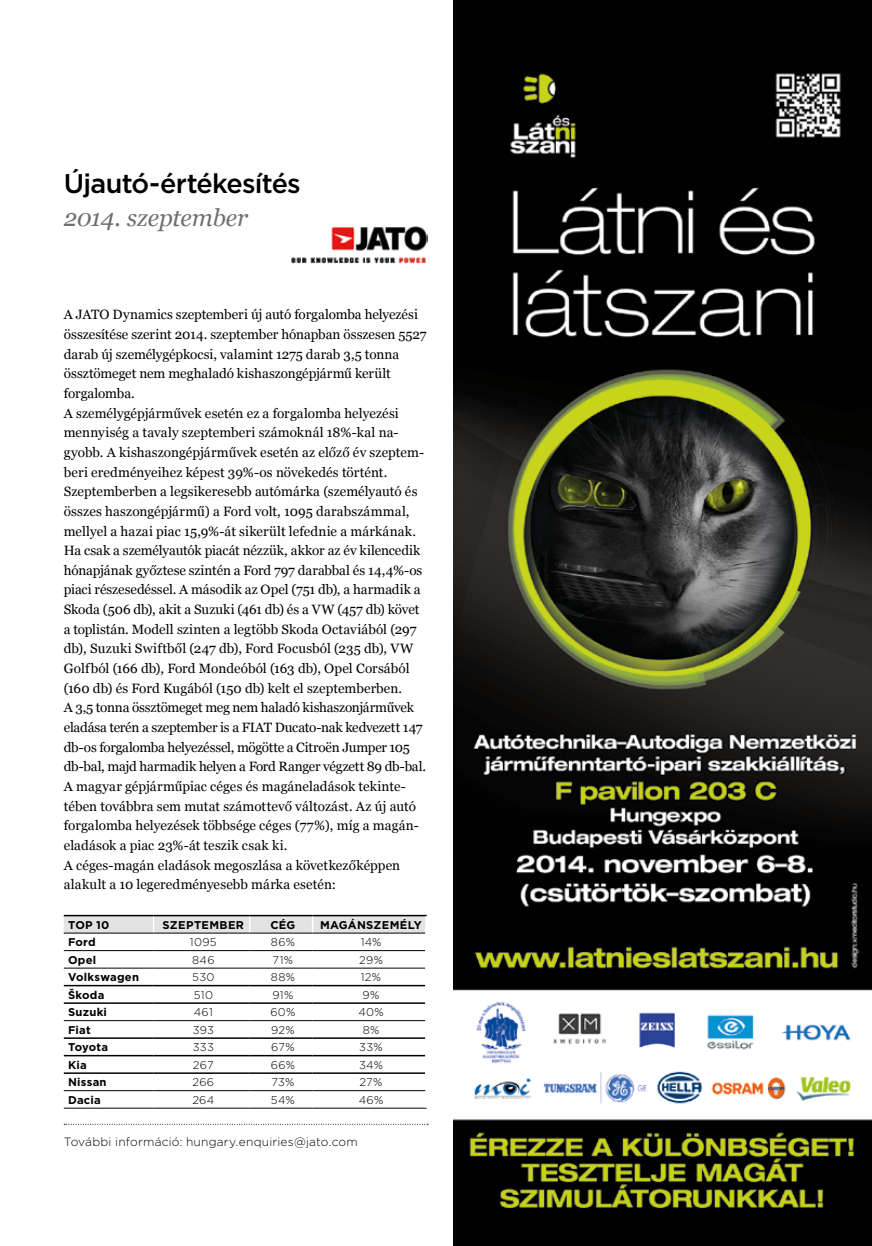
<style>
.page{position:relative;width:872px;height:1246px;background:#fff}
.page>*{position:absolute;margin:0;border:0;box-sizing:border-box;transform-origin:0 0}
.t1{font:500 27px "Gotham";letter-spacing:-.03em;color:#000}
.t2{font:italic 24px "Georgia";letter-spacing:-.005em;color:#706f6f}
.t3{font:13.5px/19.6px "Georgia";color:#000}
.t4{font:300 12px "Gotham";letter-spacing:.015em;color:#000}
.t5{font:300 11.25px "Gotham";letter-spacing:.03em;color:#000}
.t6{font:700 11.25px "Gotham";letter-spacing:.02em;color:#000}
</style>
<div class="page">
<img style="left:291px;top:226px;width:136px;height:37px">
<svg style="left:64px;top:1124px;width:364px;height:1px"></svg>
<hr style="left:64px;top:1108px;width:89px;height:1px;background:#000">
<hr style="left:153px;top:1108px;width:97px;height:1px;background:#000">
<hr style="left:250px;top:1108px;width:63px;height:1px;background:#000">
<hr style="left:313px;top:1108px;width:114px;height:1px;background:#000">
<svg style="left:64px;top:915px;width:363px;height:193px"></svg>
<hr style="left:64px;top:1090px;width:89px;height:1px;background:#000">
<hr style="left:153px;top:1090px;width:97px;height:1px;background:#000">
<hr style="left:250px;top:1090px;width:63px;height:1px;background:#000">
<hr style="left:313px;top:1090px;width:112px;height:1px;background:#000">
<img style="left:453px;top:0;width:419px;height:1246px">
<h1 class="t1" style="left:64px;top:166px;width:238px">Újautó-értékesítés</h1>
<h2 class="t2" style="left:64px;top:200px;width:186px">2014. szeptember</h2>
<p class="t3" style="left:64px;top:304px;width:364px">A JATO Dynamics szeptemberi új autó forgalomba helyezési összesítése szerint 2014. szeptember hónapban összesen 5527 darab új személygépkocsi, valamint 1275 darab 3,5 tonna össztömeget nem meghaladó kishaszongépjármű került forgalomba.<br>A személygépjárművek esetén ez a forgalomba helyezési mennyiség a tavaly szeptemberi számoknál 18%-kal na&shy;gyobb. A kishaszongépjárművek esetén az előző év szeptem&shy;beri eredményeihez képest 39%-os növekedés történt.<br>Szeptemberben a legsikeresebb autómárka (személyautó és összes haszongépjármű) a Ford volt, 1095 darabszámmal, mellyel a hazai piac 15,9%-át sikerült lefednie a márkának.<br>Ha csak a személyautók piacát nézzük, akkor az év kilencedik hónapjának győztese szintén a Ford 797 darabbal és 14,4%-os piaci részesedéssel. A második az Opel (751 db), a harmadik a Skoda (506 db), akit a Suzuki (461 db) és a VW (457 db) követ a toplistán. Modell szinten a legtöbb Skoda Octaviából (297 db), Suzuki Swiftből (247 db), Ford Focusból (235 db), VW Golfból (166 db), Ford Mondeóból (163 db), Opel Corsából (160 db) és Ford Kugából (150 db) kelt el szeptemberben.<br>A 3,5 tonna össztömeget meg nem haladó kishaszonjárművek eladása terén a szeptember is a FIAT Ducato-nak kedvezett 147 db-os forgalomba helyezéssel, mögötte a Citroën Jumper 105 db-bal, majd harmadik helyen a Ford Ranger végzett 89 db-bal.<br>A magyar gépjárműpiac céges és magáneladások tekinte&shy;tében továbbra sem mutat számottevő változást. Az új autó forgalomba helyezések többsége céges (77%), míg a magán&shy;eladások a piac 23%-át teszik csak ki.<br>A céges-magán eladások megoszlása a következőképpen alakult a 10 legeredményesebb márka esetén:</p>
<p class="t6" style="left:68px;top:917px;width:43px">TOP 10</p>
<p class="t6" style="left:163px;top:917px;width:83px">SZEPTEMBER</p>
<p class="t6" style="left:270px;top:917px;width:27px">CÉG</p>
<p class="t6" style="left:320px;top:917px;width:103px">MAGÁNSZEMÉLY</p>
<p class="t6" style="left:68px;top:935px;width:29px">Ford</p>
<p class="t5" style="left:190px;top:935px;width:28px">1095</p>
<p class="t5" style="left:271px;top:935px;width:26px">86%</p>
<p class="t5" style="left:361px;top:935px;width:22px">14%</p>
<p class="t6" style="left:68px;top:952px;width:30px">Opel</p>
<p class="t5" style="left:192px;top:953px;width:24px">846</p>
<p class="t5" style="left:273px;top:953px;width:22px">71%</p>
<p class="t5" style="left:359px;top:953px;width:25px">29%</p>
<p class="t6" style="left:68px;top:970px;width:72px">Volkswagen</p>
<p class="t5" style="left:192px;top:970px;width:24px">530</p>
<p class="t5" style="left:271px;top:970px;width:26px">88%</p>
<p class="t5" style="left:361px;top:970px;width:22px">12%</p>
<p class="t6" style="left:68px;top:987px;width:38px">Škoda</p>
<p class="t5" style="left:194px;top:988px;width:21px">510</p>
<p class="t5" style="left:272px;top:988px;width:22px">91%</p>
<p class="t5" style="left:362px;top:988px;width:18px">9%</p>
<p class="t6" style="left:68px;top:1005px;width:40px">Suzuki</p>
<p class="t5" style="left:194px;top:1005px;width:21px">461</p>
<p class="t5" style="left:270px;top:1005px;width:27px">60%</p>
<p class="t5" style="left:358px;top:1005px;width:27px">40%</p>
<p class="t6" style="left:68px;top:1022px;width:24px">Fiat</p>
<p class="t5" style="left:193px;top:1023px;width:23px">393</p>
<p class="t5" style="left:271px;top:1023px;width:25px">92%</p>
<p class="t5" style="left:363px;top:1023px;width:18px">8%</p>
<p class="t6" style="left:68px;top:1040px;width:42px">Toyota</p>
<p class="t5" style="left:193px;top:1040px;width:23px">333</p>
<p class="t5" style="left:271px;top:1040px;width:25px">67%</p>
<p class="t5" style="left:359px;top:1040px;width:25px">33%</p>
<p class="t6" style="left:68px;top:1057px;width:20px">Kia</p>
<p class="t5" style="left:193px;top:1058px;width:22px">267</p>
<p class="t5" style="left:271px;top:1058px;width:26px">66%</p>
<p class="t5" style="left:359px;top:1058px;width:26px">34%</p>
<p class="t6" style="left:68px;top:1075px;width:40px">Nissan</p>
<p class="t5" style="left:192px;top:1075px;width:23px">266</p>
<p class="t5" style="left:271px;top:1075px;width:25px">73%</p>
<p class="t5" style="left:359px;top:1075px;width:24px">27%</p>
<p class="t6" style="left:68px;top:1092px;width:34px">Dacia</p>
<p class="t5" style="left:192px;top:1093px;width:23px">264</p>
<p class="t5" style="left:271px;top:1093px;width:26px">54%</p>
<p class="t5" style="left:359px;top:1093px;width:26px">46%</p>
<p class="t4" style="left:64px;top:1134px;width:296px">További információ: hungary.enquiries@jato.com</p>
</div>
